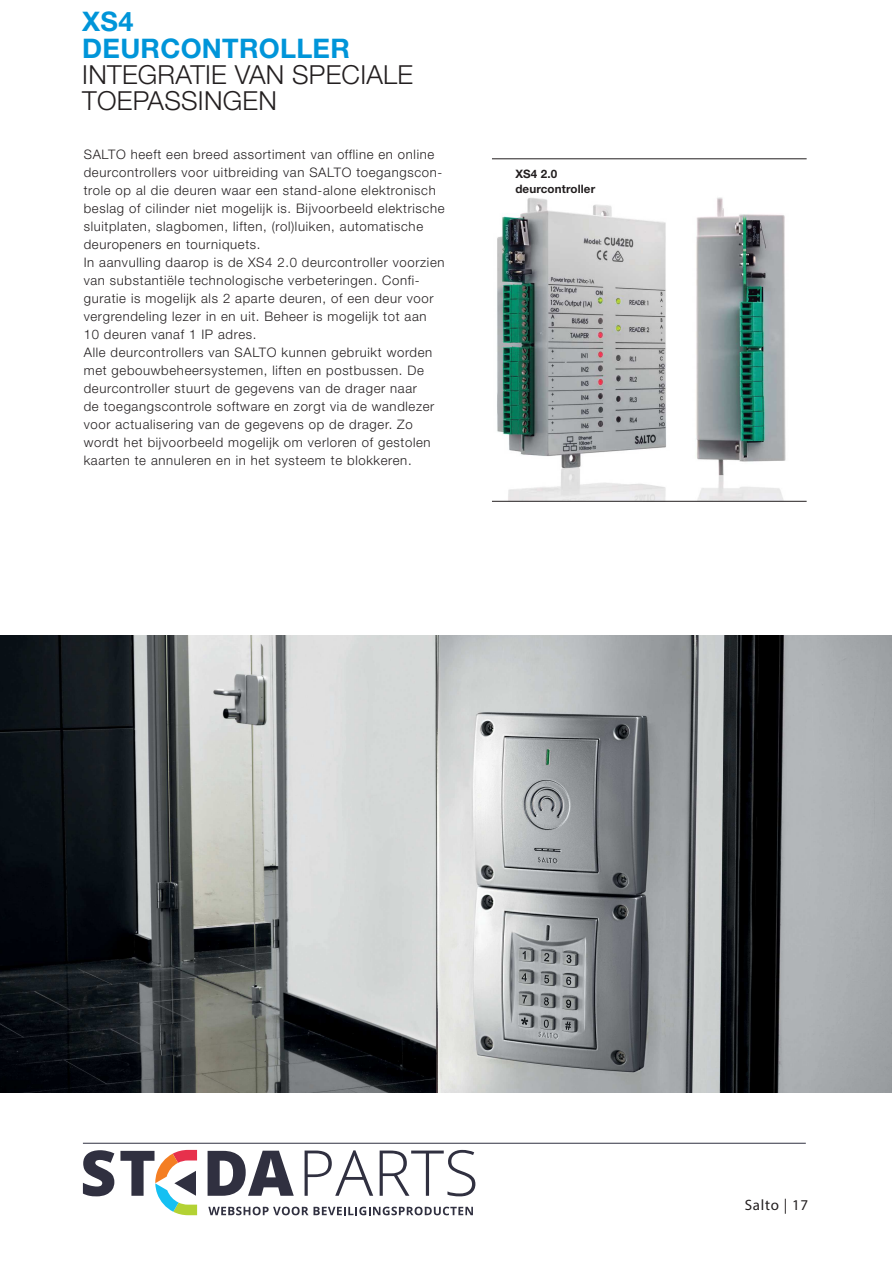
<style>
.page{position:relative;width:893px;height:1263px;background:#fff}
.page>*{position:absolute;margin:0;border:0;box-sizing:border-box;transform-origin:0 0}
.t1{font:700 27px/27px "Helvetica Neue LT Std";letter-spacing:.01em;color:#0095d9}
.t2{font:300 26.25px/26.2px "Helvetica Neue LT Std";letter-spacing:.01em;color:#231f20}
.t3{font:15px "Myriad Pro";letter-spacing:.05em;color:#231f20}
.t4{font:300 13.2px/18px "Helvetica Neue LT Std";letter-spacing:.05em;color:#231f20}
.t5{font:700 11.7px "Helvetica Neue LT Std";letter-spacing:.01em;color:#221f1f}
.t6{font:700 11.7px "Helvetica Neue LT Std";color:#231f20}
</style>
<div class="page">
<img style="left:0;top:636px;width:891px;height:457px">
<img style="left:683px;top:197px;width:124px;height:304px">
<img style="left:492px;top:198px;width:152px;height:303px">
<img style="left:644px;top:220px;width:39px;height:281px">
<hr style="left:492px;top:501px;width:315px;height:1px;background:#231f20">
<hr style="left:492px;top:159px;width:315px;height:1px;background:#231f20">
<svg style="left:208px;top:1207px;width:265px;height:8px"></svg>
<svg style="left:83px;top:1150px;width:31px;height:46px"></svg>
<svg style="left:208px;top:1151px;width:86px;height:45px"></svg>
<svg style="left:305px;top:1150px;width:68px;height:46px"></svg>
<svg style="left:380px;top:1150px;width:95px;height:46px"></svg>
<svg style="left:120px;top:1150px;width:77px;height:65px"></svg>
<hr style="left:83px;top:1143px;width:723px;height:1px;background:#303141">
<h1 class="t1" style="left:82px;top:10px;width:269px">XS4<br>DEURCONTROLLER</h1>
<h2 class="t2" style="left:82px;top:64px;width:332px">INTEGRATIE VAN SPECIALE<br>TOEPASSINGEN</h2>
<p class="t4" style="left:84px;top:147px;width:362px">SALTO heeft een breed assortiment van offline en online deurcontrollers voor uitbreiding van SALTO toegangscon&shy;trole op al die deuren waar een stand-alone elektronisch beslag of cilinder niet mogelijk is. Bijvoorbeeld elektrische sluitplaten, slagbomen, liften, (rol)luiken, automatische deuropeners en tourniquets.<br>In aanvulling daarop is de XS4 2.0 deurcontroller voorzien van substantiële technologische verbeteringen. Confi&shy;guratie is mogelijk als 2 aparte deuren, of een deur voor vergrendeling lezer in en uit. Beheer is mogelijk tot aan 10 deuren vanaf 1 IP adres.<br>Alle deurcontrollers van SALTO kunnen gebruikt worden met gebouwbeheersystemen, liften en postbussen. De deurcontroller stuurt de gegevens van de drager naar<br>de toegangscontrole software en zorgt via de wandlezer voor actualisering van de gegevens op de drager. Zo wordt het bijvoorbeeld mogelijk om verloren of gestolen kaarten te annuleren en in het systeem te blokkeren.</p>
<p class="t6" style="left:515px;top:169px;width:43px">XS4 2.0</p>
<p class="t5" style="left:515px;top:184px;width:81px">deurcontroller</p>
<p class="t3" style="left:745px;top:1196px;width:65px">Salto | 17</p>
</div>
